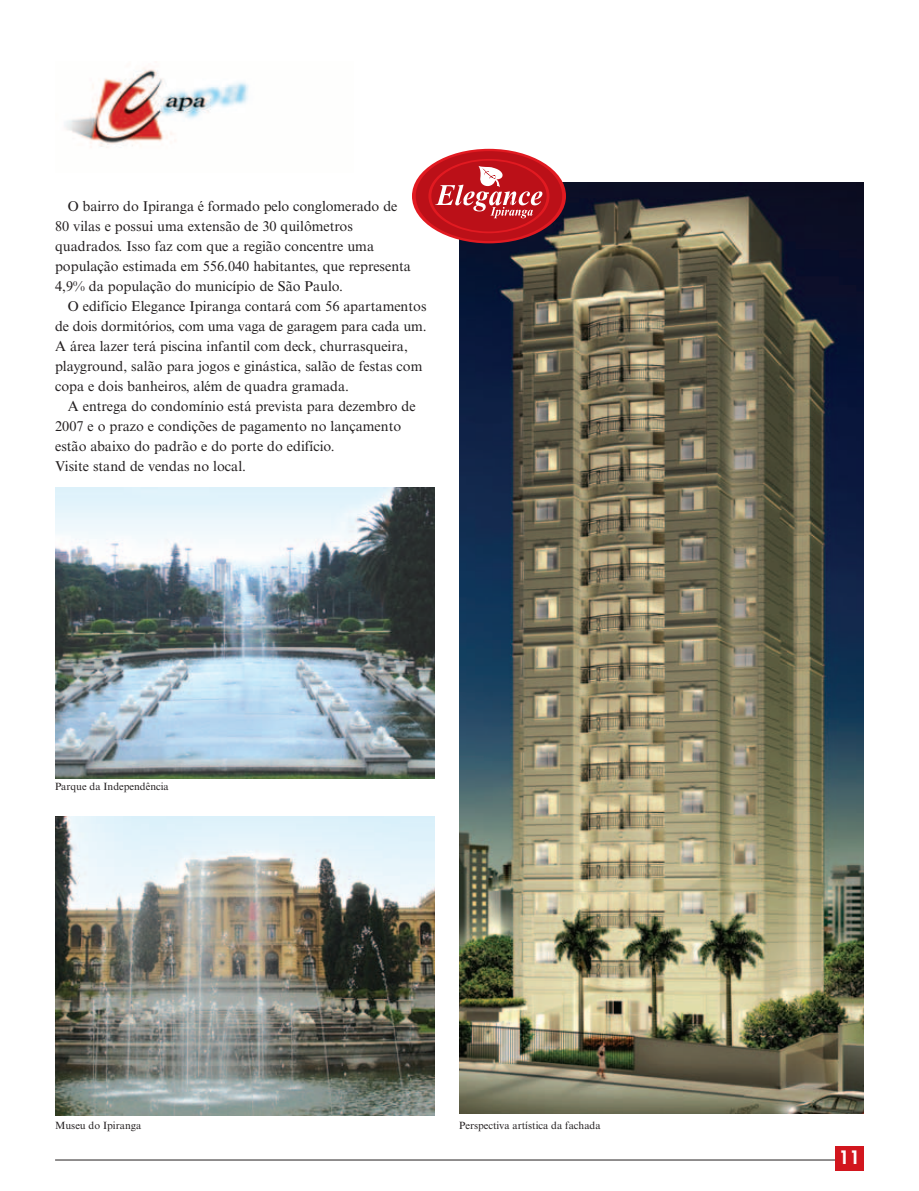
<style>
.page{position:relative;width:919px;height:1191px;background:#fff}
.page>*{position:absolute;margin:0;border:0;box-sizing:border-box;transform-origin:0 0}
.t1{font:800 18px "Futura Std";color:#fff}
.t2{font:14.4px/19.8px "Times New Roman MT Std";color:#231f20}
.t3{font:10.5px "Times New Roman MT Std";color:#231f20}
</style>
<div class="page">
<hr style="left:55px;top:1159px;width:789px;height:1px;background:#231f20">
<div style="left:835px;top:1146px;width:28px;height:24px;background:#d2161e"></div>
<img style="left:55px;top:816px;width:379px;height:299px">
<img style="left:55px;top:487px;width:379px;height:291px">
<img style="left:65px;top:67px;width:184px;height:81px">
<img style="left:459px;top:182px;width:404px;height:931px">
<div style="left:412px;top:149px;width:154px;height:94px;background:#e21a21;border-radius:50%"></div>
<div style="left:415px;top:151px;width:147px;height:90px;background:#bb1018;border-radius:50%"></div>
<svg style="left:428px;top:159px;width:121px;height:74px"></svg>
<div style="left:431px;top:161px;width:115px;height:70px;background:#bb1018;border-radius:50%"></div>
<svg style="left:435px;top:166px;width:107px;height:52px"></svg>
<p class="t2" style="left:55px;top:198px;width:357px;text-indent:13px">O bairro do Ipiranga é formado pelo conglomerado de 80 vilas e possui uma extensão de 30 quilômetros quadrados. Isso faz com que a região concentre uma população estimada em 556.040 habitantes, que representa 4,9% da população do município de São Paulo.</p>
<p class="t2" style="left:55px;top:298px;width:373px;text-indent:13px">O edifício Elegance Ipiranga contará com 56 apartamentos de dois dormitórios, com uma vaga de garagem para cada um.<br>A área lazer terá piscina infantil com deck, churrasqueira, playground, salão para jogos e ginástica, salão de festas com copa e dois banheiros, além de quadra gramada.</p>
<p class="t2" style="left:55px;top:397px;width:362px;text-indent:13px">A entrega do condomínio está prevista para dezembro de 2007 e o prazo e condições de pagamento no lançamento estão abaixo do padrão e do porte do edifício.<br>Visite stand de vendas no local.</p>
<p class="t3" style="left:55px;top:782px;width:115px">Parque da Independência</p>
<p class="t3" style="left:55px;top:1121px;width:88px">Museu do Ipiranga</p>
<p class="t3" style="left:459px;top:1121px;width:143px">Perspectiva artística da fachada</p>
<p class="t1" style="left:838px;top:1147px;width:22px">11</p>
</div>
